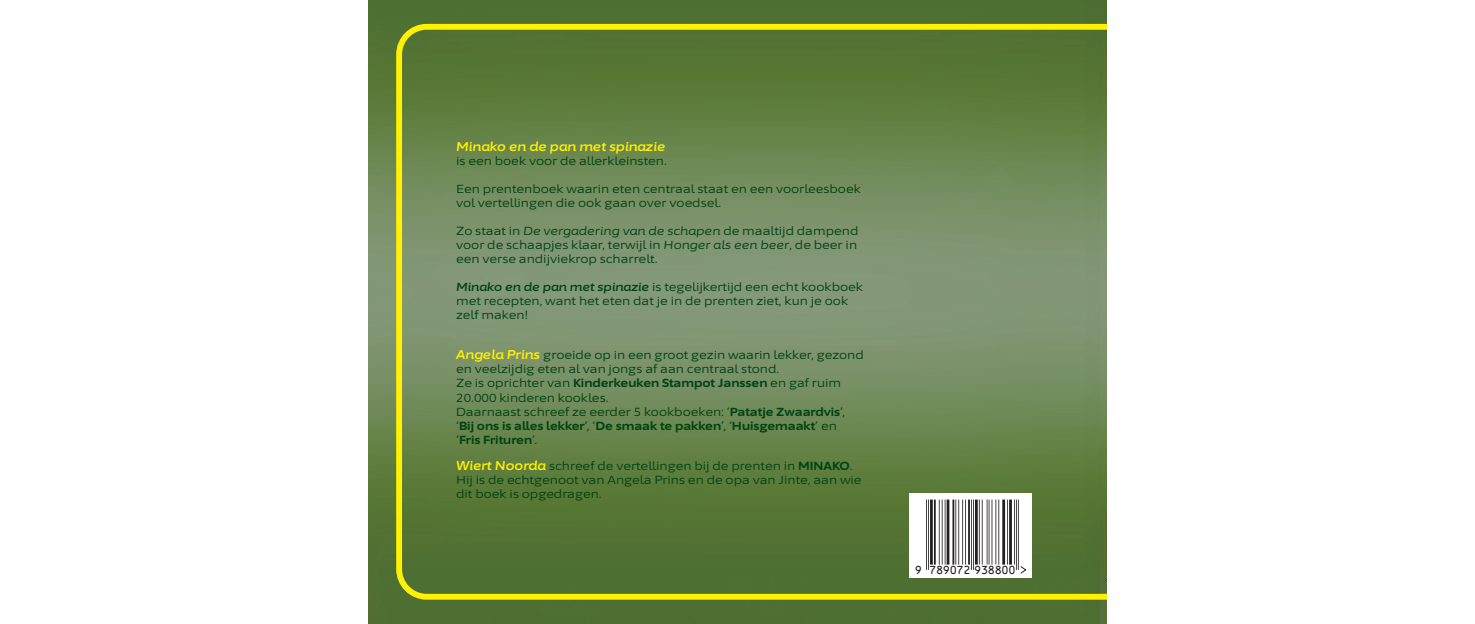
<style>
.page{position:relative;width:1475px;height:624px;background:#fff}
.page>*{position:absolute;margin:0;border:0;box-sizing:border-box;transform-origin:0 0}
.t1{font:italic 600 12.7px "Asap Expanded";color:#fff101}
.t2{font:11.7px/14.1px "Asap Expanded";color:#004415}
.t3{font:10.7px "OCRB";letter-spacing:-.085em;color:#231f20}
.s1{font-style:italic}
.s2{font-weight:600;font-style:italic}
.s3{font-weight:600;font-style:italic;font-size:12.7px;color:#fff101}
.s4{font-weight:700}
</style>
<div class="page">
<img style="left:369px;top:0;width:737px;height:624px">
<svg style="left:396px;top:24px;width:710px;height:575px"></svg>
<p class="t1" style="left:456px;top:137px;width:211px">Minako en de pan met spinazie</p>
<p class="t2" style="left:456px;top:153px;width:212px">is een boek voor de allerkleinsten.</p>
<p class="t2" style="left:456px;top:181px;width:406px">Een prentenboek waarin eten centraal staat en een voorleesboek vol vertellingen die ook gaan over voedsel.</p>
<p class="t2" style="left:456px;top:223px;width:403px;text-align:justify">Zo staat in <span class="s1">De vergadering van de schapen</span> de maaltijd dampend voor de schaapjes klaar, terwijl in <span class="s1">Honger als een beer</span>, de beer in een verse andijviekrop scharrelt.</p>
<p class="t2" style="left:456px;top:279px;width:408px"><span class="s2">Minako en de pan met spinazie</span> is tegelijkertijd een echt kookboek met recepten, want het eten dat je in de prenten ziet, kun je ook zelf maken!</p>
<p class="t2" style="left:456px;top:347px;width:409px"><span class="s3">Angela Prins</span> groeide op in een groot gezin waarin lekker, gezond en veelzijdig eten al van jongs af aan centraal stond.<br>Ze is oprichter van <span class="s4">Kinderkeuken Stampot Janssen</span> en gaf ruim 20.000 kinderen kookles.<br>Daarnaast schreef ze eerder 5 kookboeken: ‘<span class="s4">Patatje Zwaardvis</span>’, ‘<span class="s4">Bij ons is alles lekker</span>’, ‘<span class="s4">De smaak te pakken</span>’, ‘<span class="s4">Huisgemaakt</span>’ en ‘<span class="s4">Fris Frituren</span>’.</p>
<p class="t2" style="left:456px;top:457px;width:407px"><span class="s3">Wiert Noorda</span> schreef de vertellingen bij de prenten in <span class="s4">MINAKO</span>.<br>Hij is de echtgenoot van Angela Prins en de opa van Jinte, aan wie dit boek is opgedragen.</p>
<p class="t3" style="left:914px;top:563px;width:103px">9 789072 938800</p>
</div>
